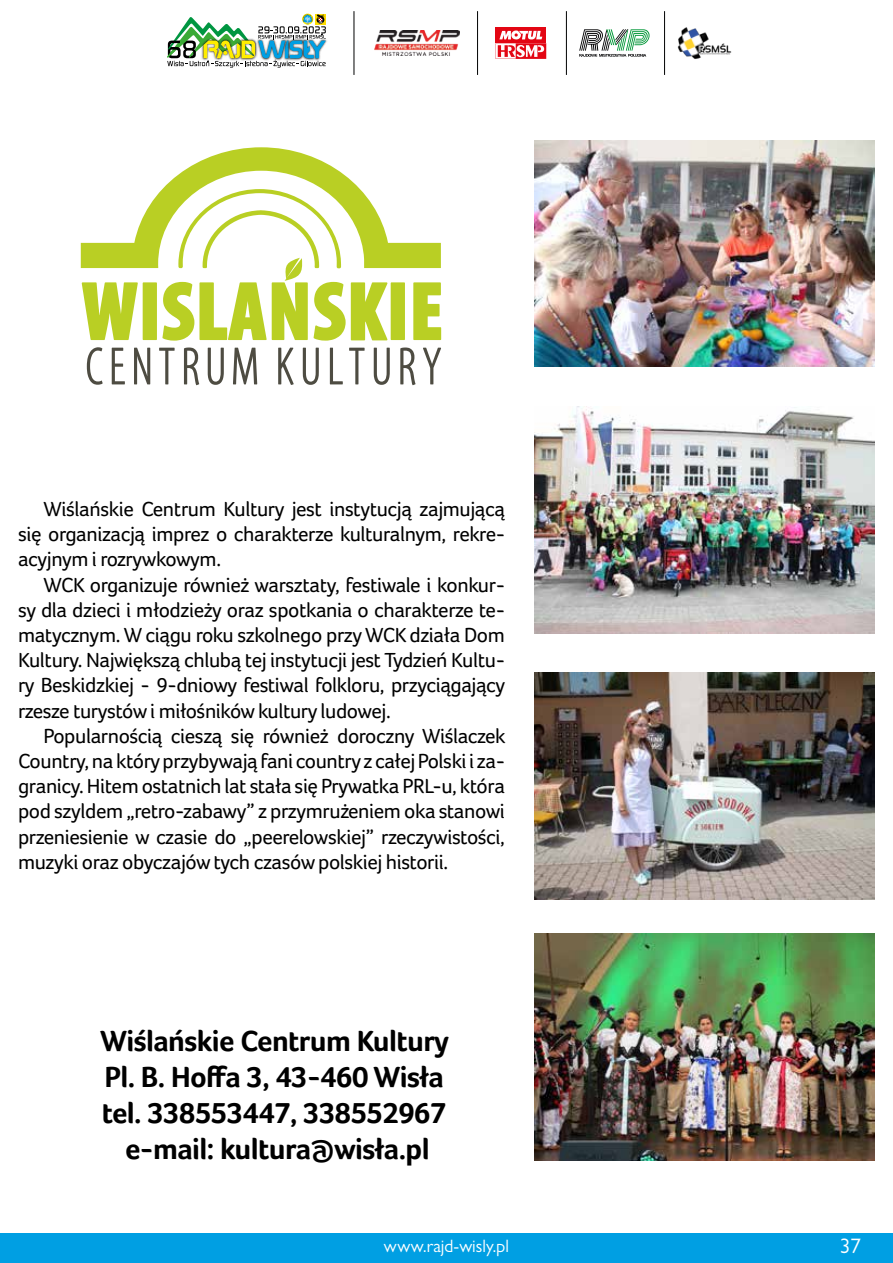
<style>
.page{position:relative;width:893px;height:1263px;background:#fff}
.page>*{position:absolute;margin:0;border:0;box-sizing:border-box;transform-origin:0 0}
.t1{font:700 30px/36px "Foco";letter-spacing:-.02em;color:#000;text-align:center}
.t2{font:21px/25.2px "Foco";letter-spacing:-.02em;color:#000;text-align:justify}
.t3{font:21px "Gill Sans Nova";color:#fff}
.t4{font:18px "Gill Sans Nova";color:#fff}
</style>
<div class="page">
<img style="left:374px;top:31px;width:85px;height:24px">
<div style="left:495px;top:27px;width:51px;height:16px;background:#e30613"></div>
<svg style="left:495px;top:30px;width:51px;height:29px"></svg>
<img style="left:677px;top:27px;width:55px;height:32px">
<svg style="left:579px;top:29px;width:71px;height:28px"></svg>
<hr style="left:354px;top:11px;width:1px;height:64px;background:#010202">
<hr style="left:477px;top:11px;width:1px;height:64px;background:#010202">
<hr style="left:566px;top:11px;width:1px;height:64px;background:#010202">
<hr style="left:664px;top:11px;width:1px;height:64px;background:#010202">
<div style="left:0;top:1233px;width:893px;height:30px;background:#009fe3"></div>
<img style="left:167px;top:14px;width:159px;height:54px">
<img style="left:535px;top:140px;width:340px;height:227px">
<img style="left:535px;top:406px;width:340px;height:227px">
<img style="left:535px;top:673px;width:340px;height:226px">
<img style="left:535px;top:934px;width:340px;height:226px">
<svg style="left:81px;top:147px;width:360px;height:194px"></svg>
<svg style="left:87px;top:347px;width:354px;height:38px"></svg>
<p class="t2" style="left:18px;top:496px;width:488px;text-indent:26px">Wiślańskie Centrum Kultury jest instytucją zajmującą się organizacją imprez o charakterze kulturalnym, rekre&shy;acyjnym i rozrywkowym.</p>
<p class="t2" style="left:18px;top:572px;width:489px;text-indent:26px">WCK organizuje również warsztaty, festiwale i konkur&shy;sy dla dzieci i młodzieży oraz spotkania o charakterze te&shy;matycznym. W ciągu roku szkolnego przy WCK działa Dom Kultury. Największą chlubą tej instytucji jest Tydzień Kultu&shy;ry Beskidzkiej - 9-dniowy festiwal folkloru, przyciągający rzesze turystów i miłośników kultury ludowej.</p>
<p class="t2" style="left:18px;top:723px;width:489px;text-indent:26px">Popularnością cieszą się również doroczny Wiślaczek Country, na który przybywają fani country z całej Polski i za&shy;granicy. Hitem ostatnich lat stała się Prywatka PRL-u, która pod szyldem „retro-zabawy” z przymrużeniem oka stanowi przeniesienie w czasie do „peerelowskiej” rzeczywistości, muzyki oraz obyczajów tych czasów polskiej historii.</p>
<h1 class="t1" style="left:100px;top:1023px;width:350px">Wiślańskie Centrum Kultury<br>Pl. B. Hoffa 3, 43-460 Wisła tel. 338553447, 338552967 e-mail: kultura@wisła.pl</h1>
<p class="t4" style="left:384px;top:1235px;width:127px">www.rajd-wisly.pl</p>
<p class="t3" style="left:840px;top:1233px;width:22px">37</p>
</div>
